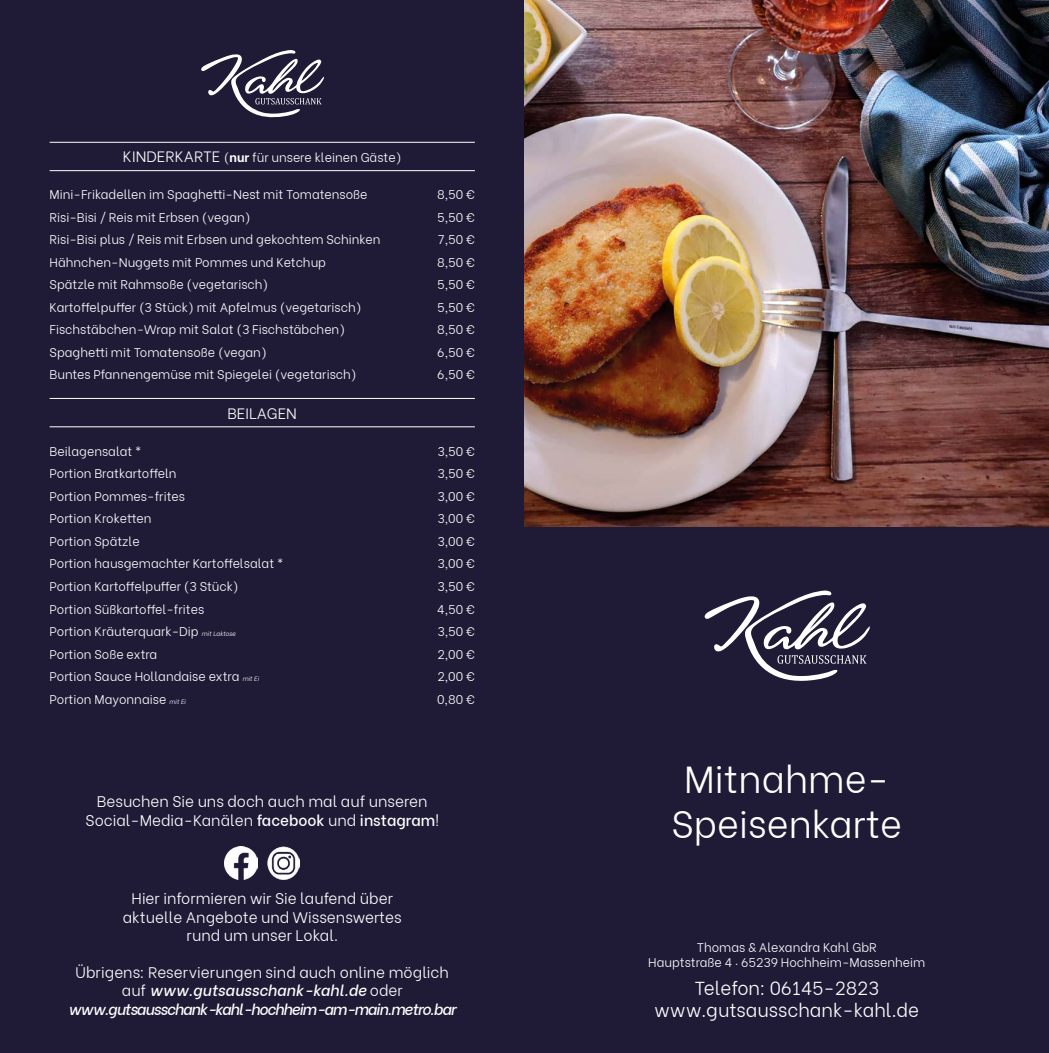
<style>
.page{position:relative;width:1049px;height:1053px;background:#fff}
.page>*{position:absolute;margin:0;border:0;box-sizing:border-box;transform-origin:0 0}
.t1{font:300 37.5px/45px "Be Vietnam";color:#fff;text-align:center}
.t2{font:300 18.75px/22.5px "Be Vietnam";color:#fff;text-align:center}
.t3{font:300 15.25px/18.4px "Be Vietnam";color:#fff;text-align:center}
.t4{font:italic 500 15.25px/18.4px "Be Vietnam";letter-spacing:-.055em;color:#fff;text-align:center}
.t5{font:300 15px "Be Vietnam";color:#fff}
.t6{font:300 12.5px/15px "Be Vietnam";color:#fff;text-align:center}
.s1{font-size:15px}
.s2{font-weight:700}
.s3{font-style:italic;font-size:6.25px}
.s4{font-weight:500}
.s5{font-weight:300;font-style:normal}
</style>
<div class="page">
<div style="left:0;top:0;width:1049px;height:1052px;background:#1f1b37"></div>
<svg style="left:705px;top:590px;width:165px;height:91px"></svg>
<hr style="left:50px;top:142px;width:425px;height:1px;background:#fff">
<hr style="left:50px;top:170px;width:425px;height:1px;background:#fff">
<hr style="left:50px;top:398px;width:425px;height:1px;background:#fff">
<hr style="left:50px;top:426px;width:425px;height:1px;background:#fff">
<img style="left:524px;top:0;width:525px;height:526px">
<img style="left:225px;top:846px;width:32px;height:33px">
<img style="left:267px;top:846px;width:33px;height:33px">
<svg style="left:201px;top:50px;width:123px;height:67px"></svg>
<p class="t6" style="left:123px;top:149px;width:280px"><span class="s1">KINDERKARTE</span> (<span class="s2">nur</span> für unsere kleinen Gäste)</p>
<p class="t6" style="left:50px;top:186px;width:319px">Mini-Frikadellen im Spaghetti-Nest mit Tomatensoße</p>
<p class="t6" style="left:437px;top:186px;width:39px">8,50 €</p>
<p class="t6" style="left:50px;top:208px;width:203px">Risi-Bisi / Reis mit Erbsen (vegan)</p>
<p class="t6" style="left:437px;top:208px;width:39px">5,50 €</p>
<p class="t6" style="left:50px;top:231px;width:332px">Risi-Bisi plus / Reis mit Erbsen und gekochtem Schinken</p>
<p class="t6" style="left:438px;top:231px;width:38px">7,50 €</p>
<p class="t6" style="left:50px;top:253px;width:278px">Hähnchen-Nuggets mit Pommes und Ketchup</p>
<p class="t6" style="left:437px;top:253px;width:39px">8,50 €</p>
<p class="t6" style="left:50px;top:276px;width:220px">Spätzle mit Rahmsoße (vegetarisch)</p>
<p class="t6" style="left:437px;top:276px;width:39px">5,50 €</p>
<p class="t6" style="left:50px;top:298px;width:313px">Kartoffelpuffer (3 Stück) mit Apfelmus (vegetarisch)</p>
<p class="t6" style="left:437px;top:298px;width:39px">5,50 €</p>
<p class="t6" style="left:50px;top:321px;width:297px">Fischstäbchen-Wrap mit Salat (3 Fischstäbchen)</p>
<p class="t6" style="left:437px;top:321px;width:39px">8,50 €</p>
<p class="t6" style="left:50px;top:343px;width:219px">Spaghetti mit Tomatensoße (vegan)</p>
<p class="t6" style="left:437px;top:343px;width:39px">6,50 €</p>
<p class="t6" style="left:50px;top:366px;width:309px">Buntes Pfannengemüse mit Spiegelei (vegetarisch)</p>
<p class="t6" style="left:437px;top:366px;width:39px">6,50 €</p>
<p class="t5" style="left:228px;top:400px;width:71px">BEILAGEN</p>
<p class="t6" style="left:50px;top:442px;width:93px">Beilagensalat *</p>
<p class="t6" style="left:437px;top:442px;width:39px">3,50 €</p>
<p class="t6" style="left:50px;top:465px;width:129px">Portion Bratkartoffeln</p>
<p class="t6" style="left:437px;top:465px;width:39px">3,50 €</p>
<p class="t6" style="left:50px;top:487px;width:137px">Portion Pommes-frites</p>
<p class="t6" style="left:437px;top:487px;width:39px">3,00 €</p>
<p class="t6" style="left:50px;top:510px;width:103px">Portion Kroketten</p>
<p class="t6" style="left:437px;top:510px;width:39px">3,00 €</p>
<p class="t6" style="left:50px;top:532px;width:92px">Portion Spätzle</p>
<p class="t6" style="left:437px;top:532px;width:39px">3,00 €</p>
<p class="t6" style="left:50px;top:555px;width:235px">Portion hausgemachter Kartoffelsalat *</p>
<p class="t6" style="left:437px;top:555px;width:39px">3,00 €</p>
<p class="t6" style="left:50px;top:577px;width:191px">Portion Kartoffelpuffer (3 Stück)</p>
<p class="t6" style="left:437px;top:577px;width:39px">3,50 €</p>
<p class="t6" style="left:50px;top:600px;width:156px">Portion Süßkartoffel-frites</p>
<p class="t6" style="left:437px;top:600px;width:39px">4,50 €</p>
<p class="t6" style="left:50px;top:622px;width:188px">Portion Kräuterquark-Dip <span class="s3">mit Laktose</span></p>
<p class="t6" style="left:437px;top:622px;width:39px">3,50 €</p>
<p class="t6" style="left:50px;top:645px;width:109px">Portion Soße extra</p>
<p class="t6" style="left:437px;top:645px;width:39px">2,00 €</p>
<p class="t6" style="left:50px;top:667px;width:211px">Portion Sauce Hollandaise extra <span class="s3">mit Ei</span></p>
<p class="t6" style="left:437px;top:667px;width:39px">2,00 €</p>
<p class="t6" style="left:50px;top:690px;width:138px">Portion Mayonnaise <span class="s3">mit Ei</span></p>
<p class="t6" style="left:437px;top:690px;width:39px">0,80 €</p>
<p class="t3" style="left:86px;top:791px;width:355px">Besuchen Sie uns doch auch mal auf unseren<br>Social-Media-Kanälen <span class="s4">facebook</span> und <span class="s4">instagram</span>!</p>
<p class="t3" style="left:123px;top:888px;width:280px">Hier informieren wir Sie laufend über aktuelle Angebote und Wissenswertes rund um unser Lokal.</p>
<p class="t4" style="left:68px;top:961px;width:389px"><span class="s5">Übrigens: Reservierungen sind auch online möglich auf</span> www.gutsausschank-kahl.de <span class="s5">oder </span>www.gutsausschank-kahl-hochheim-am-main.metro.bar</p>
<h1 class="t1" style="left:671px;top:753px;width:232px">Mitnahme-<br>Speisenkarte</h1>
<p class="t6" style="left:648px;top:938px;width:278px">Thomas &amp; Alexandra Kahl GbR<br>Hauptstraße 4 . 65239 Hochheim-Massenheim</p>
<h2 class="t2" style="left:654px;top:974px;width:266px">Telefon: 06145-2823 www.gutsausschank-kahl.de</h2>
</div>
